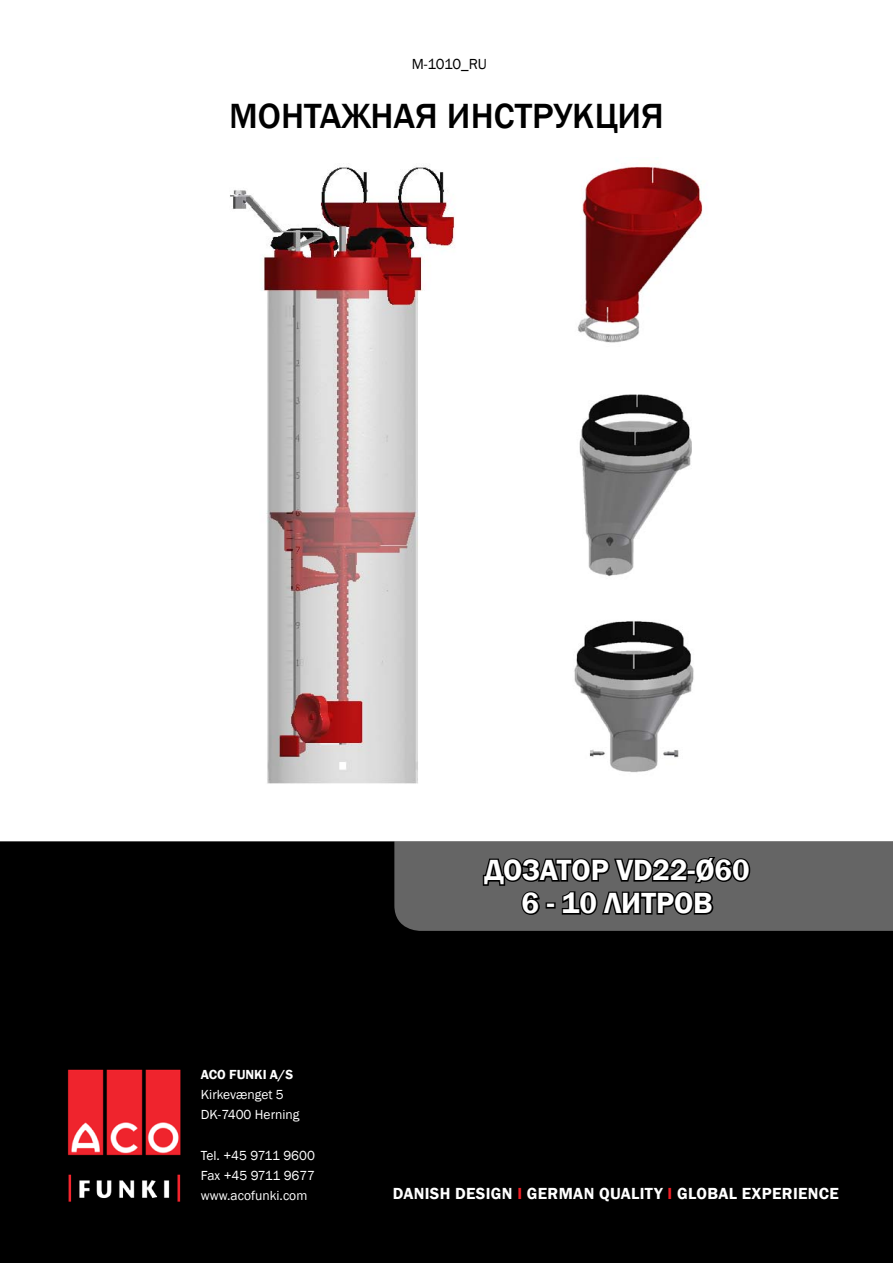
<style>
.page{position:relative;width:893px;height:1263px;background:#fff}
.page>*{position:absolute;margin:0;border:0;box-sizing:border-box;transform-origin:0 0}
.t1{font:500 36px "Franklin Gothic";color:#000}
.t2{font:600 30px/33px "Franklin Gothic";color:#fff;text-align:center}
.t3{font:600 16.5px "Franklin Gothic";letter-spacing:.02em;color:#fff}
.t4{font:15px "Franklin Gothic";letter-spacing:-.03em;color:#000}
.t5{font:13.5px/20.2px "Franklin Gothic";color:#fff}
.t6{font:600 13.5px "Franklin Gothic";color:#fff}
.s1{color:#ed1d24}
</style>
<div class="page">
<img style="left:230px;top:166px;width:225px;height:618px">
<img style="left:574px;top:621px;width:120px;height:152px">
<img style="left:577px;top:166px;width:126px;height:177px">
<img style="left:579px;top:394px;width:113px;height:183px">
<div style="left:0;top:841px;width:893px;height:422px;background:#000"></div>
<img style="left:67px;top:1067px;width:116px;height:138px">
<svg style="left:394px;top:841px;width:499px;height:90px;background:#555"></svg>
<p class="t4" style="left:412px;top:55px;width:77px">M-1010_RU</p>
<h1 class="t1" style="left:229px;top:94px;width:436px">МОНТАЖНАЯ ИНСТРУКЦИЯ</h1>
<p class="t6" style="left:201px;top:1066px;width:94px">ACO FUNKI A/S</p>
<p class="t5" style="left:201px;top:1085px;width:100px">Kirkevænget 5<br>DK-7400 Herning</p>
<p class="t5" style="left:201px;top:1145px;width:116px;text-align:justify">Tel. +45 9711 9600<br>Fax +45 9711 9677 www.acofunki.com</p>
<h2 class="t2" style="left:485px;top:854px;width:266px">ДОЗАТОР VD22-Ø60<br>6 - 10 ЛИТРОВ</h2>
<p class="t3" style="left:393px;top:1183px;width:21px">DANIS</p>
<p class="t3" style="left:440px;top:1183px;width:401px">H DESIGN <span class="s1">I</span> GERMAN QUALITY <span class="s1">I</span> GLOBAL EXPERIENCE</p>
</div>
